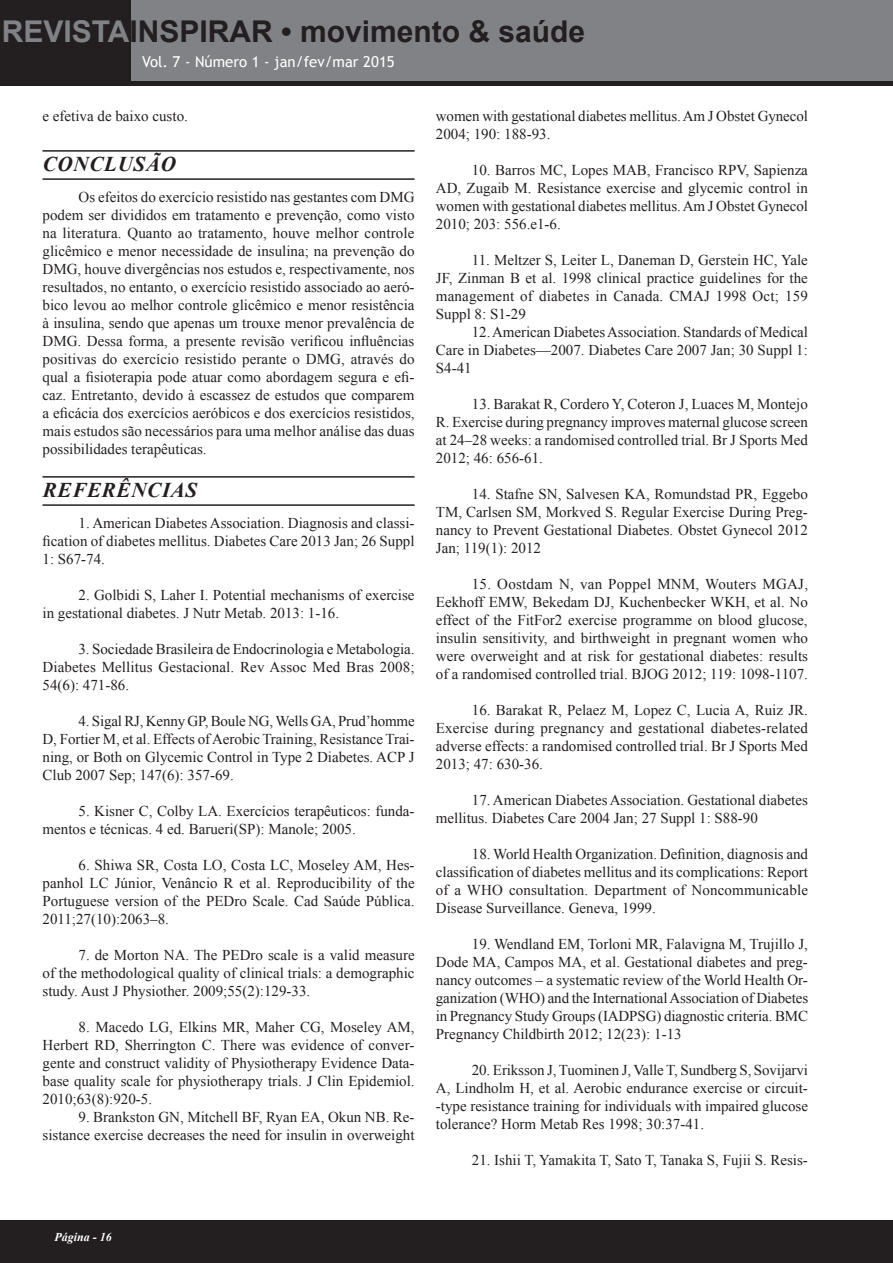
<style>
.page{position:relative;width:893px;height:1263px;background:#fff}
.page>*{position:absolute;margin:0;border:0;box-sizing:border-box;transform-origin:0 0}
.t1{font:700 30px "Arial";color:#231f20}
.Introdução{font:italic 700 21px "Times New Roman";letter-spacing:.035em;color:#231f20}
.Corpo_do_texto{font:15px/18px "Times New Roman";color:#231f20;text-align:justify}
.t2{font:15px "Trebuchet MS";color:#fff}
.t3{font:italic 700 12px "Times New Roman";color:#fff}
.s1{color:#808285}
</style>
<div class="page">
<div style="left:0;top:0;width:893px;height:85px;background:#231f20"></div>
<div style="left:0;top:1220px;width:893px;height:43px;background:#231f20"></div>
<div style="left:132px;top:0;width:761px;height:80px;background:#808285"></div>
<hr style="left:43px;top:150px;width:372px;height:2px;background:#231f20">
<hr style="left:43px;top:178px;width:372px;height:2px;background:#231f20">
<hr style="left:43px;top:476px;width:372px;height:2px;background:#231f20">
<hr style="left:43px;top:504px;width:372px;height:2px;background:#231f20">
<h1 class="t1" style="left:2px;top:11px;width:585px"><span class="s1">REVISTA</span>INSPIRAR • movimento &amp; saúde</h1>
<p class="t2" style="left:142px;top:53px;width:254px">Vol. 7 - Número 1 - jan/fev/mar 2015</p>
<p class="Corpo_do_texto" style="left:43px;top:106px;width:147px">e efetiva de baixo custo.</p>
<p class="Introdução" style="left:43px;top:150px;width:135px">CONCLUSÃO</p>
<p class="Corpo_do_texto" style="left:43px;top:188px;width:374px;text-indent:36px">Os efeitos do exercício resistido nas gestantes com DMG podem ser divididos em tratamento e prevenção, como visto na literatura. Quanto ao tratamento, houve melhor controle glicêmico e menor necessidade de insulina; na prevenção do DMG, houve divergências nos estudos e, respectivamente, nos resultados, no entanto, o exercício resistido associado ao aeró&shy;bico levou ao melhor controle glicêmico e menor resistência à insulina, sendo que apenas um trouxe menor prevalência de DMG. Dessa forma, a presente revisão verificou influências positivas do exercício resistido perante o DMG, através do qual a fisioterapia pode atuar como abordagem segura e efi&shy;caz. Entretanto, devido à escassez de estudos que comparem a eficácia dos exercícios aeróbicos e dos exercícios resistidos, mais estudos são necessários para uma melhor análise das duas possibilidades terapêuticas.</p>
<p class="Introdução" style="left:43px;top:476px;width:156px">REFERÊNCIAS</p>
<p class="Corpo_do_texto" style="left:43px;top:514px;width:374px;text-indent:36px">1. American Diabetes Association. Diagnosis and classi&shy;fication of diabetes mellitus. Diabetes Care 2013 Jan; 26 Suppl 1: S67-74.</p>
<p class="Corpo_do_texto" style="left:43px;top:586px;width:374px;text-indent:36px">2. Golbidi S, Laher I. Potential mechanisms of exercise in gestational diabetes. J Nutr Metab. 2013: 1-16.</p>
<p class="Corpo_do_texto" style="left:43px;top:640px;width:374px;text-indent:36px">3. Sociedade Brasileira de Endocrinologia e Metabologia.<br>Diabetes Mellitus Gestacional. Rev Assoc Med Bras 2008; 54(6): 471-86.</p>
<p class="Corpo_do_texto" style="left:43px;top:712px;width:374px;text-indent:36px">4. Sigal RJ, Kenny GP, Boule NG, Wells GA, Prud’homme D, Fortier M, et al. Effects of Aerobic Training, Resistance Trai&shy;ning, or Both on Glycemic Control in Type 2 Diabetes. ACP J Club 2007 Sep; 147(6): 357-69.</p>
<p class="Corpo_do_texto" style="left:43px;top:802px;width:374px;text-indent:36px">5. Kisner C, Colby LA. Exercícios terapêuticos: funda&shy;mentos e técnicas. 4 ed. Barueri(SP): Manole; 2005.</p>
<p class="Corpo_do_texto" style="left:43px;top:856px;width:374px;text-indent:36px">6. Shiwa SR, Costa LO, Costa LC, Moseley AM, Hes&shy;panhol LC Júnior, Venâncio R et al. Reproducibility of the Portuguese version of the PEDro Scale. Cad Saúde Pública.<br>2011;27(10):2063–8.</p>
<p class="Corpo_do_texto" style="left:43px;top:946px;width:374px;text-indent:36px">7. de Morton NA. The PEDro scale is a valid measure of the methodological quality of clinical trials: a demographic study. Aust J Physiother. 2009;55(2):129-33.</p>
<p class="Corpo_do_texto" style="left:43px;top:1018px;width:374px;text-indent:36px">8. Macedo LG, Elkins MR, Maher CG, Moseley AM, Herbert RD, Sherrington C. There was evidence of conver&shy;gente and construct validity of Physiotherapy Evidence Data&shy;base quality scale for physiotherapy trials. J Clin Epidemiol.<br>2010;63(8):920-5.</p>
<p class="Corpo_do_texto" style="left:43px;top:1108px;width:374px;text-align:right">9. Brankston GN, Mitchell BF, Ryan EA, Okun NB. Re&shy;sistance exercise decreases the need for insulin in overweight</p>
<p class="Corpo_do_texto" style="left:436px;top:106px;width:374px">women with gestational diabetes mellitus. Am J Obstet Gynecol<br>2004; 190: 188-93.</p>
<p class="Corpo_do_texto" style="left:436px;top:160px;width:374px;text-indent:36px">10. Barros MC, Lopes MAB, Francisco RPV, Sapienza AD, Zugaib M. Resistance exercise and glycemic control in women with gestational diabetes mellitus. Am J Obstet Gynecol 2010; 203: 556.e1-6.</p>
<p class="Corpo_do_texto" style="left:436px;top:250px;width:374px;text-indent:36px">11. Meltzer S, Leiter L, Daneman D, Gerstein HC, Yale JF, Zinman B et al. 1998 clinical practice guidelines for the management of diabetes in Canada. CMAJ 1998 Oct; 159<br>Suppl 8: S1-29</p>
<p class="Corpo_do_texto" style="left:436px;top:322px;width:374px;text-indent:36px">12. American Diabetes Association. Standards of Medical Care in Diabetes—2007. Diabetes Care 2007 Jan; 30 Suppl 1:<br>S4-41</p>
<p class="Corpo_do_texto" style="left:436px;top:394px;width:374px;text-indent:36px">13. Barakat R, Cordero Y, Coteron J, Luaces M, Montejo R. Exercise during pregnancy improves maternal glucose screen at 24–28 weeks: a randomised controlled trial. Br J Sports Med 2012; 46: 656-61.</p>
<p class="Corpo_do_texto" style="left:436px;top:484px;width:374px;text-indent:36px">14. Stafne SN, Salvesen KA, Romundstad PR, Eggebo TM, Carlsen SM, Morkved S. Regular Exercise During Preg&shy;nancy to Prevent Gestational Diabetes. Obstet Gynecol 2012<br>Jan; 119(1): 2012</p>
<p class="Corpo_do_texto" style="left:436px;top:574px;width:374px;text-indent:36px">15. Oostdam N, van Poppel MNM, Wouters MGAJ, Eekhoff EMW, Bekedam DJ, Kuchenbecker WKH, et al. No effect of the FitFor2 exercise programme on blood glucose, insulin sensitivity, and birthweight in pregnant women who were overweight and at risk for gestational diabetes: results of a randomised controlled trial. BJOG 2012; 119: 1098-1107.</p>
<p class="Corpo_do_texto" style="left:436px;top:700px;width:374px;text-indent:36px">16. Barakat R, Pelaez M, Lopez C, Lucia A, Ruiz JR.<br>Exercise during pregnancy and gestational diabetes-related adverse effects: a randomised controlled trial. Br J Sports Med 2013; 47: 630-36.</p>
<p class="Corpo_do_texto" style="left:436px;top:790px;width:374px;text-indent:36px">17. American Diabetes Association. Gestational diabetes mellitus. Diabetes Care 2004 Jan; 27 Suppl 1: S88-90</p>
<p class="Corpo_do_texto" style="left:436px;top:844px;width:374px;text-indent:36px">18. World Health Organization. Definition, diagnosis and classification of diabetes mellitus and its complications: Report of a WHO consultation. Department of Noncommunicable Disease Surveillance. Geneva, 1999.</p>
<p class="Corpo_do_texto" style="left:436px;top:934px;width:374px;text-indent:36px">19. Wendland EM, Torloni MR, Falavigna M, Trujillo J, Dode MA, Campos MA, et al. Gestational diabetes and preg&shy;nancy outcomes – a systematic review of the World Health Or&shy;ganization (WHO) and the International Association of Diabetes in Pregnancy Study Groups (IADPSG) diagnostic criteria. BMC Pregnancy Childbirth 2012; 12(23): 1-13</p>
<p class="Corpo_do_texto" style="left:436px;top:1060px;width:374px;text-indent:36px">20. Eriksson J, Tuominen J, Valle T, Sundberg S, Sovijarvi A, Lindholm H, et al. Aerobic endurance exercise or circuit--type resistance training for individuals with impaired glucose tolerance? Horm Metab Res 1998; 30:37-41.</p>
<p class="Corpo_do_texto" style="left:472px;top:1150px;width:338px">21. Ishii T, Yamakita T, Sato T, Tanaka S, Fujii S. Resis-</p>
<p class="t3" style="left:55px;top:1229px;width:59px">Página - 16</p>
</div>
